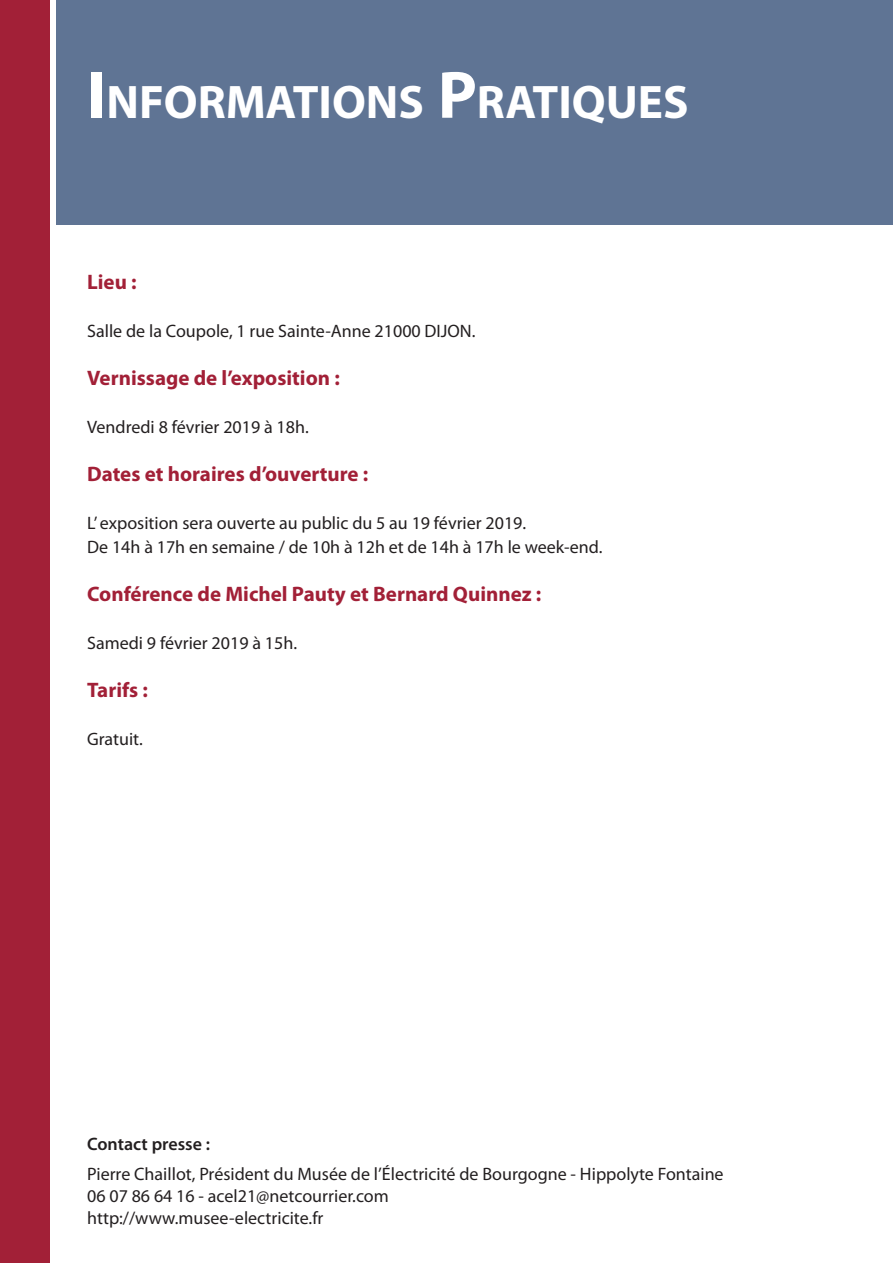
<style>
.page{position:relative;width:893px;height:1263px;background:#fff}
.page>*{position:absolute;margin:0;border:0;box-sizing:border-box;transform-origin:0 0}
.t1{font:700 47.25px "Myriad Pro";color:#fff}
.t2{font:700 21px "Myriad Pro";color:#a22037}
.t3{font:18px/21.6px "Myriad Pro";color:#231f20}
.t4{font:600 18px "Myriad Pro";color:#231f20}
.s1{font-size:67.5px}
</style>
<div class="page">
<div style="left:0;top:0;width:893px;height:225px;background:#5f7494"></div>
<div style="left:51px;top:0;width:5px;height:257px;background:#fff"></div>
<div style="left:0;top:0;width:50px;height:1263px;background:#a22037"></div>
<h1 class="t1" style="left:87px;top:71px;width:603px"><span class="s1">I</span> NFORMATIONS <span class="s1">P</span>RATIQUES</h1>
<p class="t2" style="left:87px;top:268px;width:51px">Lieu :</p>
<p class="t3" style="left:87px;top:320px;width:390px">Salle de la Coupole, 1 rue Sainte-Anne 21000 DIJON.</p>
<p class="t2" style="left:87px;top:364px;width:254px">Vernissage de l’exposition :</p>
<p class="t3" style="left:87px;top:416px;width:223px">Vendredi 8 février 2019 à 18h.</p>
<p class="t2" style="left:87px;top:460px;width:283px">Dates et horaires d’ouverture :</p>
<p class="t3" style="left:87px;top:511px;width:517px;line-height:24px">L’ exposition sera ouverte au public du 5 au 19 février 2019.<br>De 14h à 17h en semaine / de 10h à 12h et de 14h à 17h le week-end.</p>
<p class="t2" style="left:87px;top:580px;width:456px">Conférence de Michel Pauty et Bernard Quinnez :</p>
<p class="t3" style="left:87px;top:632px;width:211px">Samedi 9 février 2019 à 15h.</p>
<p class="t2" style="left:87px;top:676px;width:62px">Tarifs :</p>
<p class="t3" style="left:87px;top:728px;width:57px">Gratuit.</p>
<p class="t4" style="left:87px;top:1133px;width:124px">Contact presse :</p>
<p class="t3" style="left:87px;top:1163px;width:638px">Pierre Chaillot, Président du Musée de l’Électricité de Bourgogne - Hippolyte Fontaine<br>06 07 86 64 16 - acel21@netcourrier.com<br>http://www.musee-electricite.fr</p>
</div>
